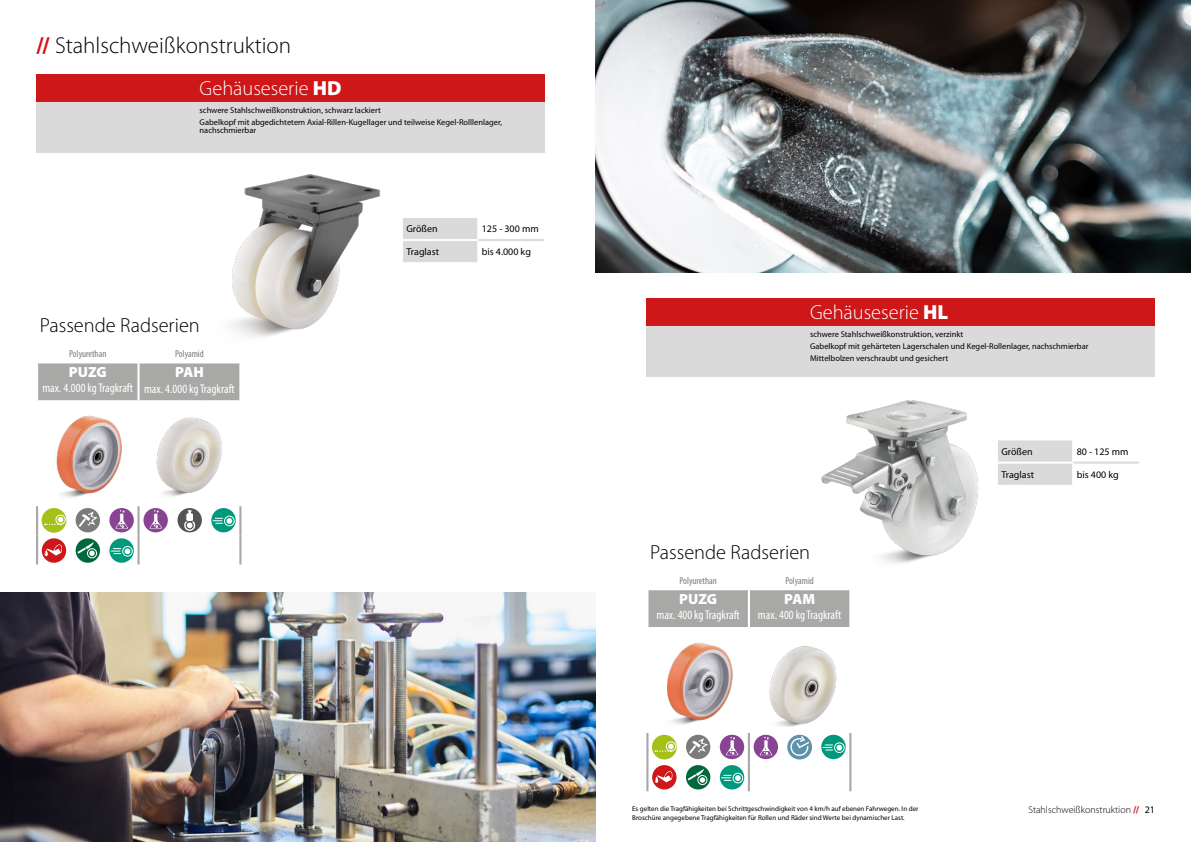
<style>
.page{position:relative;width:1191px;height:842px;background:#fff}
.page>*{position:absolute;margin:0;border:0;box-sizing:border-box;transform-origin:0 0}
.t1{font:300 23px "Myriad Pro";color:#000}
.t2{font:300 20.4px "Myriad Pro";color:#000}
.t3{font:300 20.4px "Myriad Pro";color:#fff}
.t4{font:900 14.7px "Myriad Pro";color:#fff}
.t5{font:condensed 12.6px "Myriad Pro";color:#fff}
.t6{font:10px "Myriad Pro";color:#000}
.t7{font:condensed 10px "Myriad Pro";color:#7c7b7b}
.t8{font:300 10px "Myriad Pro";color:#000}
.t9{font:8.4px/11.7px "Myriad Pro";color:#000}
.t10{font:7px/8.4px "Myriad Pro";color:#000}
.s1{font-weight:700;color:#d71117}
.s2{font-weight:900}
</style>
<div class="page">
<div style="left:36px;top:74px;width:508px;height:29px;background:#cd1719"></div>
<div style="left:36px;top:103px;width:508px;height:50px;background:#dadada"></div>
<div style="left:38px;top:363px;width:201px;height:37px;background:#a8a8a7"></div>
<hr style="left:137px;top:363px;width:3px;height:37px;background:#fff">
<hr style="left:36px;top:535px;width:2px;height:29px;background:#a8a8a7">
<hr style="left:239px;top:535px;width:2px;height:29px;background:#a8a8a7">
<hr style="left:137px;top:506px;width:3px;height:29px;background:#a8a8a7">
<hr style="left:137px;top:535px;width:3px;height:29px;background:#a8a8a7">
<hr style="left:36px;top:506px;width:2px;height:29px;background:#a8a8a7">
<hr style="left:239px;top:506px;width:2px;height:29px;background:#a8a8a7">
<img style="left:56px;top:415px;width:66px;height:83px">
<img style="left:156px;top:417px;width:66px;height:80px">
<div style="left:42px;top:508px;width:24px;height:25px;background:#a5c018;border-radius:50%"></div>
<div style="left:56px;top:515px;width:10px;height:10px;border:1px solid #fff;border-radius:50%"></div>
<svg style="left:45px;top:517px;width:18px;height:8px"></svg>
<div style="left:76px;top:508px;width:24px;height:24px;background:#7c7b7b;border-radius:50%"></div>
<svg style="left:79px;top:511px;width:19px;height:16px"></svg>
<div style="left:109px;top:508px;width:25px;height:24px;background:#884493;border-radius:50%"></div>
<svg style="left:114px;top:510px;width:15px;height:19px"></svg>
<div style="left:143px;top:508px;width:25px;height:24px;background:#884493;border-radius:50%"></div>
<svg style="left:148px;top:510px;width:15px;height:19px"></svg>
<div style="left:177px;top:508px;width:25px;height:24px;background:#555454;border-radius:50%"></div>
<div style="left:184px;top:520px;width:11px;height:11px;border:1px solid #fff;border-radius:50%"></div>
<svg style="left:185px;top:510px;width:9px;height:18px"></svg>
<svg style="left:211px;top:508px;width:25px;height:24px"></svg>
<div style="left:224px;top:516px;width:11px;height:10px;border:1px solid #fff;border-radius:50%"></div>
<svg style="left:213px;top:518px;width:19px;height:6px"></svg>
<div style="left:42px;top:538px;width:24px;height:25px;background:#cd1719;border-radius:50%"></div>
<svg style="left:45px;top:544px;width:17px;height:12px"></svg>
<svg style="left:76px;top:538px;width:24px;height:25px"></svg>
<div style="left:87px;top:548px;width:10px;height:10px;border:1px solid #fff;border-radius:50%"></div>
<svg style="left:77px;top:542px;width:18px;height:14px"></svg>
<svg style="left:109px;top:538px;width:25px;height:25px"></svg>
<div style="left:122px;top:546px;width:11px;height:10px;border:1px solid #fff;border-radius:50%"></div>
<svg style="left:111px;top:548px;width:19px;height:6px"></svg>
<img style="left:232px;top:174px;width:149px;height:163px">
<img style="left:0;top:592px;width:595px;height:250px">
<div style="left:403px;top:218px;width:74px;height:44px;background:#dadada"></div>
<hr style="left:403px;top:239px;width:74px;height:2px;background:#fff">
<hr style="left:478px;top:239px;width:66px;height:2px;background:#dadada">
<div style="left:646px;top:298px;width:508px;height:28px;background:#cd1719"></div>
<div style="left:646px;top:326px;width:508px;height:51px;background:#dadada"></div>
<div style="left:648px;top:590px;width:201px;height:37px;background:#a8a8a7"></div>
<hr style="left:748px;top:590px;width:2px;height:37px;background:#fff">
<hr style="left:646px;top:762px;width:2px;height:29px;background:#a8a8a7">
<hr style="left:748px;top:733px;width:2px;height:29px;background:#a8a8a7">
<hr style="left:748px;top:762px;width:2px;height:29px;background:#a8a8a7">
<hr style="left:646px;top:733px;width:2px;height:29px;background:#a8a8a7">
<hr style="left:849px;top:733px;width:2px;height:29px;background:#a8a8a7">
<hr style="left:849px;top:762px;width:2px;height:29px;background:#a8a8a7">
<img style="left:667px;top:642px;width:66px;height:83px">
<img style="left:769px;top:646px;width:68px;height:80px">
<div style="left:652px;top:735px;width:24px;height:24px;background:#a5c018;border-radius:50%"></div>
<div style="left:666px;top:741px;width:10px;height:10px;border:1px solid #fff;border-radius:50%"></div>
<svg style="left:655px;top:744px;width:18px;height:8px"></svg>
<div style="left:686px;top:735px;width:24px;height:24px;background:#7c7b7b;border-radius:50%"></div>
<svg style="left:689px;top:738px;width:19px;height:16px"></svg>
<div style="left:720px;top:735px;width:24px;height:24px;background:#884493;border-radius:50%"></div>
<svg style="left:724px;top:737px;width:16px;height:20px"></svg>
<div style="left:753px;top:735px;width:25px;height:24px;background:#884493;border-radius:50%"></div>
<svg style="left:758px;top:737px;width:15px;height:20px"></svg>
<svg style="left:787px;top:735px;width:25px;height:24px"></svg>
<svg style="left:789px;top:735px;width:21px;height:22px"></svg>
<div style="left:821px;top:735px;width:24px;height:24px;background:#00997b;border-radius:50%"></div>
<div style="left:834px;top:742px;width:10px;height:11px;border:1px solid #fff;border-radius:50%"></div>
<svg style="left:823px;top:744px;width:19px;height:6px"></svg>
<div style="left:652px;top:765px;width:24px;height:24px;background:#cd1719;border-radius:50%"></div>
<svg style="left:655px;top:771px;width:17px;height:12px"></svg>
<div style="left:686px;top:765px;width:24px;height:24px;background:#00683a;border-radius:50%"></div>
<div style="left:698px;top:775px;width:9px;height:9px;background:#c7ddd3;border-radius:50%"></div>
<div style="left:697px;top:775px;width:10px;height:10px;border:1px solid #fff;border-radius:50%"></div>
<svg style="left:687px;top:769px;width:18px;height:14px"></svg>
<svg style="left:720px;top:765px;width:24px;height:24px"></svg>
<div style="left:732px;top:773px;width:11px;height:10px;border:1px solid #fff;border-radius:50%"></div>
<svg style="left:721px;top:775px;width:19px;height:6px"></svg>
<img style="left:821px;top:400px;width:158px;height:164px">
<div style="left:998px;top:440px;width:75px;height:45px;background:#dadada"></div>
<hr style="left:998px;top:462px;width:74px;height:2px;background:#fff">
<hr style="left:1073px;top:462px;width:66px;height:2px;background:#dadada">
<img style="left:595px;top:0;width:596px;height:272px">
<h1 class="t1" style="left:36px;top:33px;width:257px"><span class="s1">//</span> Stahlschweißkonstruktion</h1>
<h2 class="t3" style="left:200px;top:77px;width:143px">Gehäuseserie <span class="s2">HD</span></h2>
<p class="t9" style="left:200px;top:105px;width:304px">schwere Stahlschweißkonstruktion, schwarz lackiert<br>Gabelkopf mit abgedichtetem Axial-Rillen-Kugellager und teilweise Kegel-Rolllenlager,</p>
<p class="t9" style="left:200px;top:124px;width:58px">nachschmierbar</p>
<h2 class="t2" style="left:40px;top:314px;width:161px">Passende Radserien</h2>
<p class="t7" style="left:69px;top:347px;width:39px">Polyurethan</p>
<p class="t7" style="left:175px;top:347px;width:30px">Polyamid</p>
<h3 class="t4" style="left:69px;top:364px;width:39px">PUZG</h3>
<h3 class="t5" style="left:42px;top:381px;width:92px">max. 4.000 kg Tragkraft</h3>
<h3 class="t4" style="left:175px;top:364px;width:30px">PAH</h3>
<h3 class="t5" style="left:144px;top:381px;width:92px">max. 4.000 kg Tragkraft</h3>
<p class="t6" style="left:406px;top:223px;width:33px">Größen</p>
<p class="t6" style="left:482px;top:223px;width:58px">125 - 300 mm</p>
<p class="t6" style="left:406px;top:246px;width:34px">Traglast</p>
<p class="t6" style="left:482px;top:246px;width:51px">bis 4.000 kg</p>
<h2 class="t3" style="left:810px;top:301px;width:140px">Gehäuseserie <span class="s2">HL</span></h2>
<p class="t9" style="left:810px;top:328px;width:280px">schwere Stahlschweißkonstruktion, verzinkt<br>Gabelkopf mit gehärteten Lagerschalen und Kegel-Rollenlager, nachschmierbar<br>Mittelbolzen verschraubt und gesichert</p>
<h2 class="t2" style="left:650px;top:541px;width:161px">Passende Radserien</h2>
<p class="t7" style="left:679px;top:574px;width:39px">Polyurethan</p>
<p class="t7" style="left:785px;top:574px;width:30px">Polyamid</p>
<h3 class="t4" style="left:679px;top:591px;width:39px">PUZG</h3>
<h3 class="t5" style="left:656px;top:607px;width:85px">max. 400 kg Tragkraft</h3>
<h3 class="t4" style="left:784px;top:591px;width:32px">PAM</h3>
<h3 class="t5" style="left:758px;top:607px;width:85px">max. 400 kg Tragkraft</h3>
<p class="t10" style="left:632px;top:804px;width:288px">Es gelten die Tragfähigkeiten bei Schrittgeschwindigkeit von 4 km/h auf ebenen Fahrwegen. In der<br>Broschüre angegebene Tragfähigkeiten für Rollen und Räder sind Werte bei dynamischer Last.</p>
<p class="t6" style="left:1001px;top:445px;width:33px">Größen</p>
<p class="t6" style="left:1076px;top:445px;width:53px">80 - 125 mm</p>
<p class="t6" style="left:1001px;top:468px;width:34px">Traglast</p>
<p class="t6" style="left:1076px;top:468px;width:43px">bis 400 kg</p>
<p class="t8" style="left:1028px;top:805px;width:112px">Stahlschweißkonstruktion <span class="s1">//</span></p>
<p class="t6" style="left:1144px;top:804px;width:12px">21</p>
</div>
